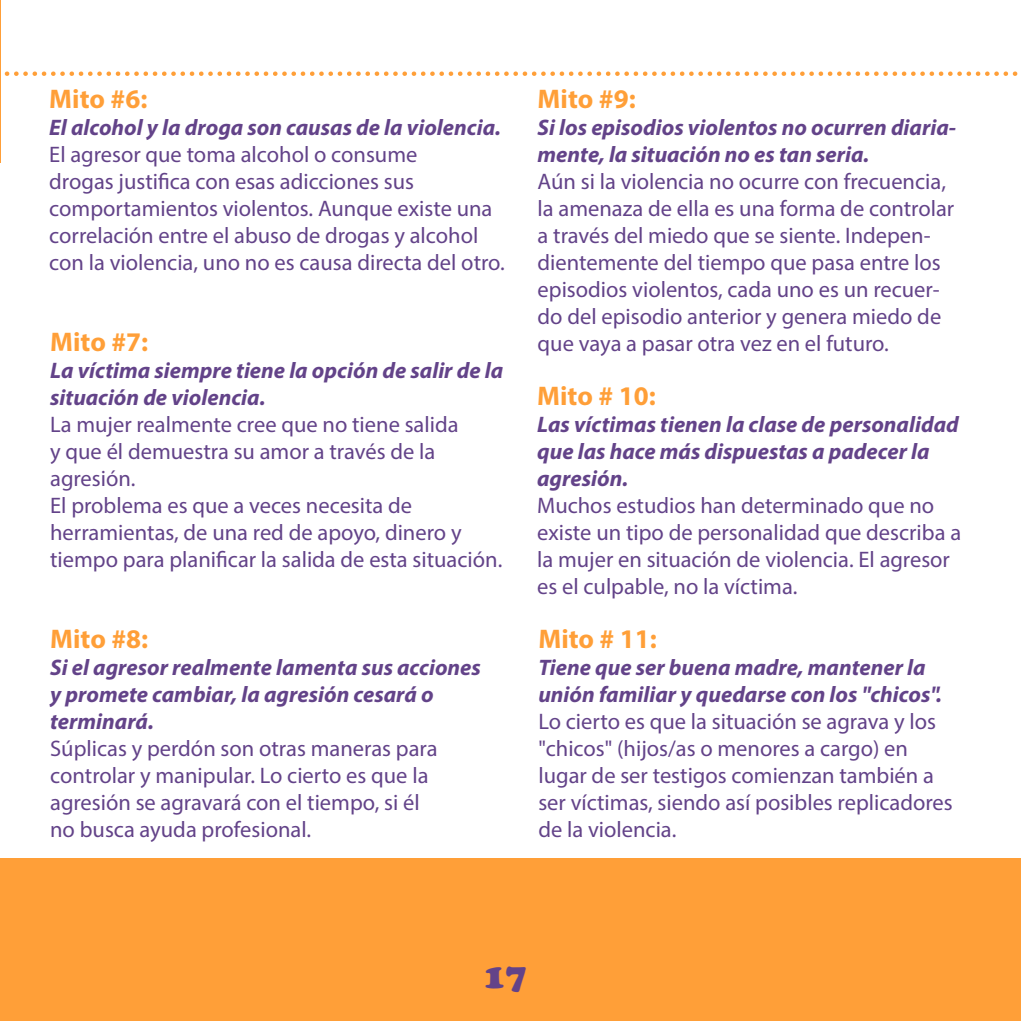
<style>
.page{position:relative;width:1021px;height:1021px;background:#fff}
.page>*{position:absolute;margin:0;border:0;box-sizing:border-box;transform-origin:0 0}
.t1{font:31.5px "Cooper Black Std";color:#634389}
.t2{font:900 31.5px "Cooper Five Opti";color:#634389}
.t3{font:700 27px "Myriad Pro";color:#ff9f38}
.t4{font:22.5px/27px "Myriad Pro";color:#634389}
.t5{font:italic 700 22.5px/27px "Myriad Pro";color:#634389}
</style>
<div class="page">
<hr style="left:0;top:0;width:1px;height:162px;background:#ff9f38">
<svg style="left:4px;top:71px;width:1014px;height:5px"></svg>
<div style="left:0;top:858px;width:1020px;height:162px;background:#ff9f38"></div>
<p class="t3" style="left:49px;top:81px;width:100px">Mito #6:</p>
<p class="t5" style="left:49px;top:113px;width:453px">El alcohol y la droga son causas de la violencia.</p>
<p class="t4" style="left:49px;top:141px;width:457px">El agresor que toma alcohol o consume<br>drogas justifica con esas adicciones sus comportamientos violentos. Aunque existe una correlación entre el abuso de drogas y alcohol con la violencia, uno no es causa directa del otro.</p>
<p class="t3" style="left:50px;top:324px;width:100px">Mito #7:</p>
<p class="t5" style="left:50px;top:356px;width:454px">La víctima siempre tiene la opción de salir de la situación de violencia.</p>
<p class="t4" style="left:50px;top:411px;width:453px">La mujer realmente cree que no tiene salida<br>y que él demuestra su amor a través de la agresión.<br>El problema es que a veces necesita de herramientas, de una red de apoyo, dinero y tiempo para planificar la salida de esta situación.</p>
<p class="t3" style="left:50px;top:621px;width:100px">Mito #8:</p>
<p class="t5" style="left:50px;top:653px;width:432px">Si el agresor realmente lamenta sus acciones y promete cambiar, la agresión cesará o terminará.</p>
<p class="t4" style="left:50px;top:735px;width:389px">Súplicas y perdón son otras maneras para controlar y manipular. Lo cierto es que la agresión se agravará con el tiempo, si él no busca ayuda profesional.</p>
<p class="t3" style="left:537px;top:81px;width:100px">Mito #9:</p>
<p class="t5" style="left:537px;top:113px;width:420px">Si los episodios violentos no ocurren diaria&shy;mente, la situación no es tan seria.</p>
<p class="t4" style="left:537px;top:168px;width:418px">Aún si la violencia no ocurre con frecuencia, la amenaza de ella es una forma de controlar a través del miedo que se siente. Indepen&shy;dientemente del tiempo que pasa entre los episodios violentos, cada uno es un recuer&shy;do del episodio anterior y genera miedo de que vaya a pasar otra vez en el futuro.</p>
<p class="t3" style="left:537px;top:378px;width:120px">Mito # 10:</p>
<p class="t5" style="left:537px;top:410px;width:423px">Las víctimas tienen la clase de personalidad que las hace más dispuestas a padecer la agresión.</p>
<p class="t4" style="left:537px;top:492px;width:425px">Muchos estudios han determinado que no existe un tipo de personalidad que describa a la mujer en situación de violencia. El agresor es el culpable, no la víctima.</p>
<p class="t3" style="left:538px;top:621px;width:120px">Mito # 11:</p>
<p class="t5" style="left:538px;top:653px;width:405px">Tiene que ser buena madre, mantener la unión familiar y quedarse con los "chicos".</p>
<p class="t4" style="left:538px;top:708px;width:416px">Lo cierto es que la situación se agrava y los "chicos" (hijos/as o menores a cargo) en lugar de ser testigos comienzan también a ser víctimas, siendo así posibles replicadores de la violencia.</p>
<h1 class="t1" style="left:490px;top:953px;width:41px">17</h1>
<h1 class="t2" style="left:483px;top:954px;width:45px">17</h1>
</div>
